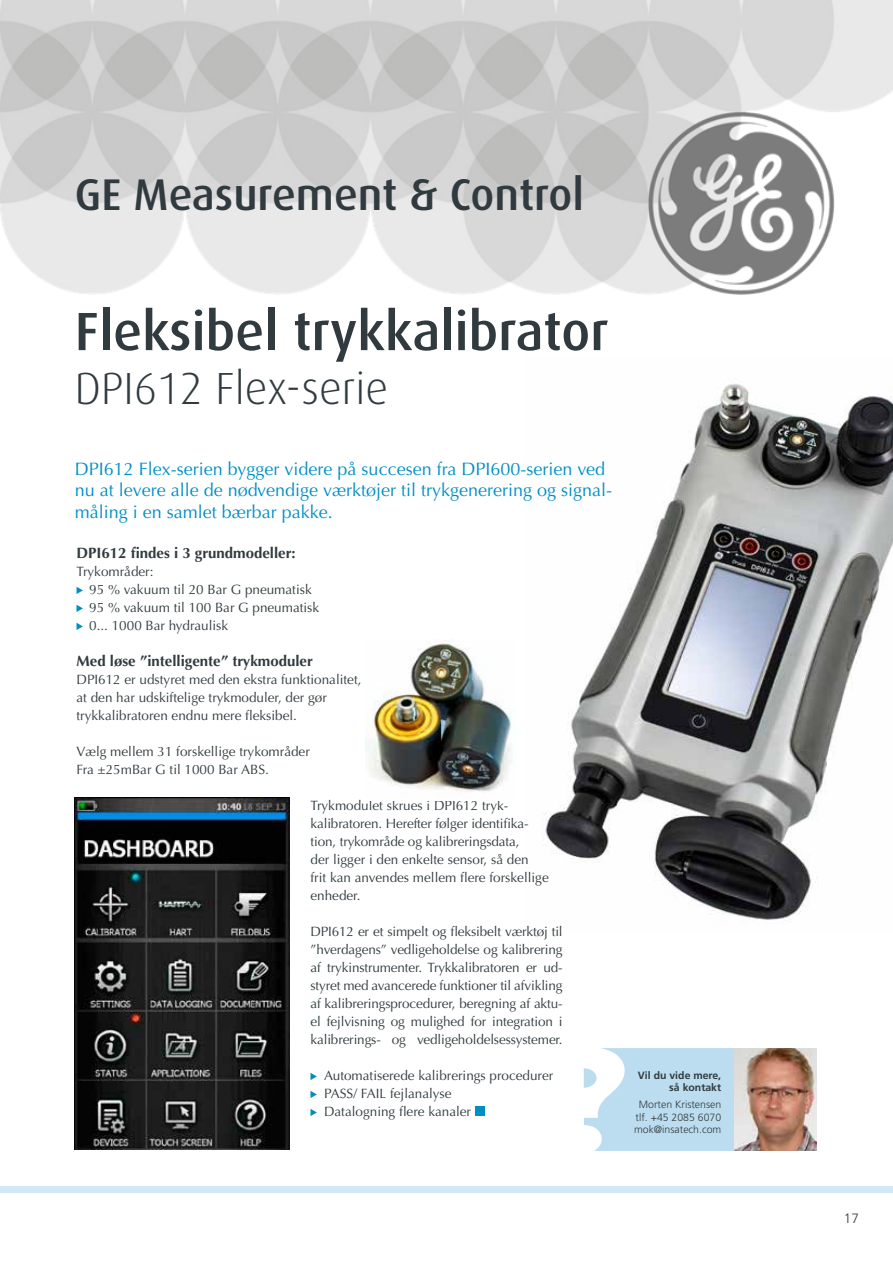
<style>
.page{position:relative;width:893px;height:1263px;background:#fff}
.page>*{position:absolute;margin:0;border:0;box-sizing:border-box;transform-origin:0 0}
.t1{font:500 54px "Dax";color:#313b3f}
.t2{font:300 45px "Dax";color:#313b3f}
.t3{font:500 44.4px "Dax";color:#313b3f}
.t4{font:18px/21.6px "Optima";color:#008fc5}
.t5{font:700 15px "Optima";color:#313b3f}
.t6{font:13.5px/18px "Optima";color:#313b3f}
.t7{font:300 13.5px "Frutiger";color:#313b3f}
.t8{font:300 10.5px/12.6px "Frutiger";color:#313b3f;text-align:center}
.t9{font:700 10.5px/12.6px "Frutiger";color:#313b3f;text-align:right}
</style>
<div class="page">
<div style="left:0;top:1186px;width:893px;height:7px;background:#d3e8f6"></div>
<img style="left:0;top:0;width:893px;height:295px">
<img style="left:545px;top:384px;width:348px;height:536px">
<svg style="left:77px;top:587px;width:6px;height:7px"></svg>
<svg style="left:77px;top:605px;width:6px;height:7px"></svg>
<svg style="left:77px;top:623px;width:6px;height:7px"></svg>
<svg style="left:310px;top:1073px;width:7px;height:7px"></svg>
<svg style="left:310px;top:1091px;width:7px;height:7px"></svg>
<svg style="left:310px;top:1109px;width:7px;height:7px"></svg>
<div style="left:475px;top:1106px;width:10px;height:10px;background:#008fc5"></div>
<img style="left:75px;top:797px;width:214px;height:353px">
<img style="left:366px;top:639px;width:147px;height:153px">
<svg style="left:584px;top:1048px;width:232px;height:103px"></svg>
<h3 class="t3" style="left:75px;top:169px;width:511px">GE Measurement &amp; Control</h3>
<h1 class="t1" style="left:75px;top:300px;width:535px">Fleksibel trykkalibrator</h1>
<h2 class="t2" style="left:75px;top:363px;width:315px">DPI612 Flex-serie</h2>
<h3 class="t4" style="left:75px;top:458px;width:537px">DPI612 Flex-serien bygger videre på succesen fra DPI600-serien ved nu at levere alle de nødvendige værktøjer til trykgenerering og signal&shy;måling i en samlet bærbar pakke.</h3>
<p class="t5" style="left:77px;top:544px;width:221px">DPI612 findes i 3 grundmodeller:</p>
<p class="t6" style="left:89px;top:563px;width:232px;text-indent:-13px">Trykområder:<br>95 % vakuum til 20 Bar G pneumatisk<br>95 % vakuum til 100 Bar G pneumatisk<br>0... 1000 Bar hydraulisk</p>
<p class="t5" style="left:77px;top:652px;width:238px">Med løse ”intelligente” trykmoduler</p>
<p class="t6" style="left:77px;top:671px;width:286px">DPI612 er udstyret med den ekstra funktionalitet, at den har udskiftelige trykmoduler, der gør trykkalibratoren endnu mere fleksibel.</p>
<p class="t6" style="left:77px;top:743px;width:235px">Vælg mellem 31 forskellige trykområder<br>Fra ±25mBar G til 1000 Bar ABS.</p>
<p class="t6" style="left:310px;top:797px;width:240px">Trykmodulet skrues i DPI612 tryk&shy;kalibratoren. Herefter følger identifika&shy;tion, trykområde og kalibreringsdata,<br>der ligger i den enkelte sensor, så den<br>frit kan anvendes mellem flere forskellige enheder.</p>
<p class="t6" style="left:310px;top:923px;width:254px;text-align:justify">DPI612 er et simpelt og fleksibelt værktøj til ”hverdagens” vedligeholdelse og kalibrering af trykinstrumenter. Trykkalibratoren er ud&shy;styret med avancerede funktioner til afvikling af kalibreringsprocedurer, beregning af aktu&shy;el fejlvisning og mulighed for integration i kalibrerings- og vedligeholdelsessystemer.</p>
<p class="t6" style="left:324px;top:1067px;width:231px">Automatiserede kalibrerings procedurer<br>PASS/ FAIL fejlanalyse<br>Datalogning flere kanaler</p>
<p class="t9" style="left:638px;top:1068px;width:85px">Vil du vide mere, så kontakt</p>
<p class="t8" style="left:634px;top:1098px;width:89px">Morten Kristensen tlf. +45 2085 6070 mok@insatech.com</p>
<p class="t7" style="left:844px;top:1211px;width:17px">17</p>
</div>
